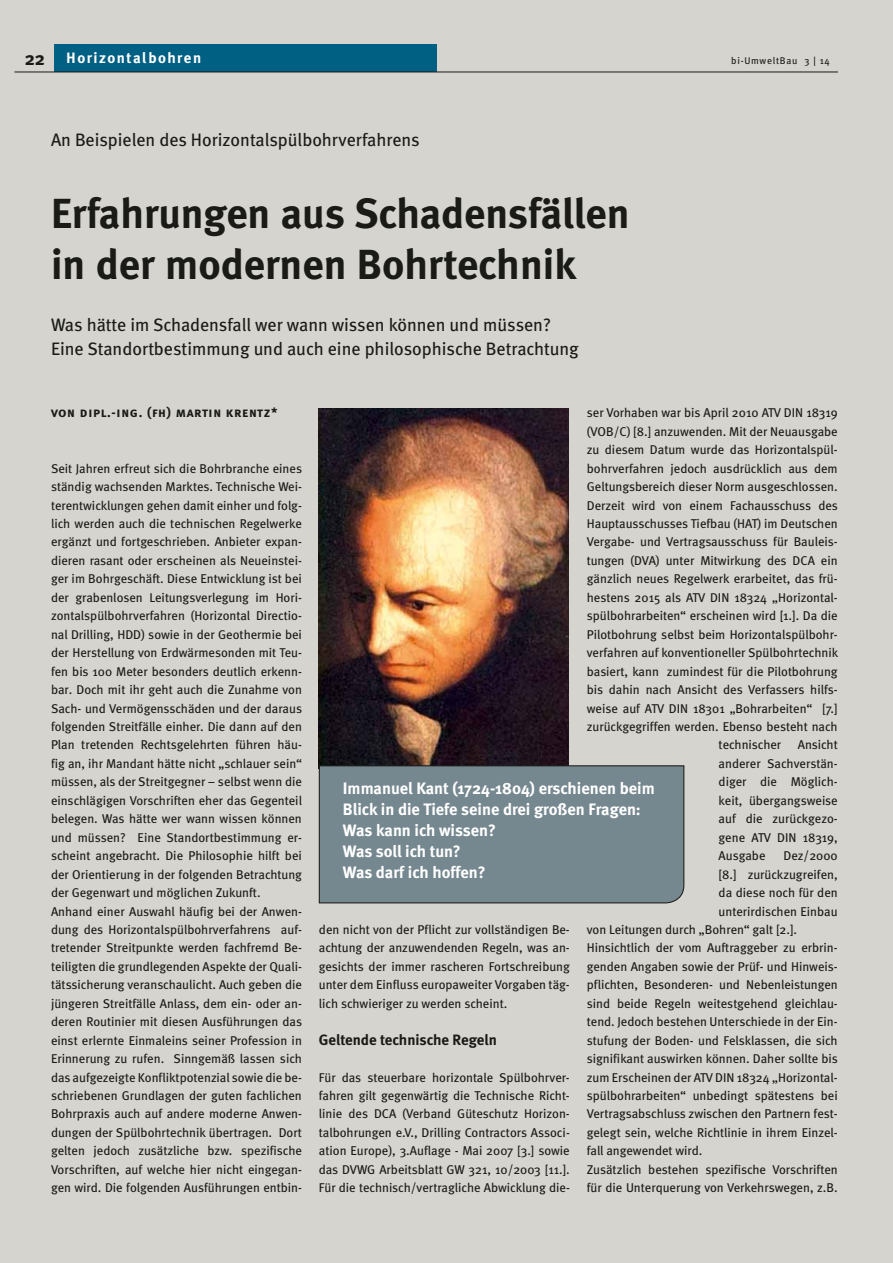
<style>
.page{position:relative;width:893px;height:1263px;background:#d5d4cf}
.page>*{position:absolute;margin:0;border:0;box-sizing:border-box;transform-origin:0 0}
.t1{font:700 42px/51px "Meta";color:#1a1a17}
.t2{font:18px/24px "Meta";color:#1a1a17}
.t3{font:700 16.5px/21px "Meta";color:#fff}
.t4{font:700 15px "Meta";color:#1a1a17}
.t5{font:700 15px "Meta Plus";letter-spacing:.1em;color:#fff}
.t6{font:13.5px "Meta Bold Caps";letter-spacing:.05em;color:#1a1a17}
.t7{font:12.75px/18.5px "Meta";color:#1a1a17;text-align:justify}
.t8{font:9.75px "Meta";letter-spacing:.075em;color:#1a1a17}
.s1{font-size:18.75px;color:#1a1a17}
</style>
<div class="page">
<div style="left:54px;top:44px;width:383px;height:28px;background:#006084"></div>
<hr style="left:14px;top:72px;width:824px;height:1px;background:#1a1a17">
<img style="left:319px;top:408px;width:250px;height:357px">
<div style="left:318px;top:765px;width:367px;height:139px;background:#75878f"></div>
<p class="t5" style="left:25px;top:52px;width:178px"><span class="s1">22</span> Horizontalbohren</p>
<p class="t8" style="left:731px;top:57px;width:100px">bi-UmweltBau 3 | 14</p>
<h2 class="t2" style="left:51px;top:129px;width:370px">An Beispielen des Horizontalspülbohrverfahrens</h2>
<h1 class="t1" style="left:51px;top:191px;width:580px">Erfahrungen aus Schadensfällen in der modernen Bohrtechnik</h1>
<h2 class="t2" style="left:51px;top:314px;width:529px">Was hätte im Schadensfall wer wann wissen können und müssen?<br>Eine Standortbestimmung und auch eine philosophische Betrachtung</h2>
<p class="t6" style="left:51px;top:405px;width:228px">von dipl.-ing. (fh) martin krentz*</p>
<p class="t7" style="left:51px;top:460px;width:253px;text-align:left">Seit Jahren erfreut sich die Bohrbranche eines ständig wachsenden Marktes. Technische Wei&shy;terentwicklungen gehen damit einher und folg&shy;lich werden auch die technischen Regelwerke ergänzt und fortgeschrieben. Anbieter expan&shy;dieren rasant oder erscheinen als Neueinstei&shy;ger im Bohrgeschäft. Diese Entwicklung ist bei der grabenlosen Leitungsverlegung im Hori&shy;zontalspülbohrverfahren (Horizontal Directio&shy;nal Drilling, HDD) sowie in der Geothermie bei der Herstellung von Erdwärmesonden mit Teu&shy;fen bis 100 Meter besonders deutlich erkenn&shy;bar. Doch mit ihr geht auch die Zunahme von Sach- und Vermögensschäden und der daraus folgenden Streitfälle einher. Die dann auf den Plan tretenden Rechtsgelehrten führen häu&shy;fig an, ihr Mandant hätte nicht „schlauer sein“ müssen, als der Streitgegner – selbst wenn die einschlägigen Vorschriften eher das Gegenteil belegen. Was hätte wer wann wissen können und müssen? Eine Standortbestimmung er&shy;scheint angebracht. Die Philosophie hilft bei der Orientierung in der folgenden Betrachtung der Gegenwart und möglichen Zukunft.<br>Anhand einer Auswahl häufig bei der Anwen&shy;dung des Horizontalspülbohrverfahrens auf&shy;tretender Streitpunkte werden fachfremd Be&shy;teiligten die grundlegenden Aspekte der Quali&shy;tätssicherung veranschaulicht. Auch geben die jüngeren Streitfälle Anlass, dem ein- oder an&shy;deren Routinier mit diesen Ausführungen das einst erlernte Einmaleins seiner Profession in Erinnerung zu rufen. Sinngemäß lassen sich das aufgezeigte Konfliktpotenzial sowie die be&shy;schriebenen Grundlagen der guten fachlichen Bohrpraxis auch auf andere moderne Anwen&shy;dungen der Spülbohrtechnik übertragen. Dort gelten jedoch zusätzliche bzw. spezifische Vorschriften, auf welche hier nicht eingegan&shy;gen wird. Die folgenden Ausführungen entbin-</p>
<p class="t7" style="left:587px;top:405px;width:253px">ser Vorhaben war bis April 2010 ATV DIN 18319 (VOB/C) [8.] anzuwenden. Mit der Neuausgabe zu diesem Datum wurde das Horizontalspül&shy;bohrverfahren jedoch ausdrücklich aus dem Geltungsbereich dieser Norm ausgeschlossen.<br>Derzeit wird von einem Fachausschuss des Hauptausschusses Tiefbau (HAT) im Deutschen Vergabe- und Vertragsausschuss für Bauleis&shy;tungen (DVA) unter Mitwirkung des DCA ein gänzlich neues Regelwerk erarbeitet, das frü&shy;hestens 2015 als ATV DIN 18324 „Horizontal&shy;spülbohrarbeiten“ erscheinen wird [1.]. Da die Pilotbohrung selbst beim Horizontalspülbohr&shy;verfahren auf konventioneller Spülbohrtechnik basiert, kann zumind est für die Pilotbohrung bis dahin nach Ansicht des Verfassers hilfs&shy;weise auf ATV DIN 18301 „Bohrarbeiten“ [7.] zurückgegriffen werden. Ebenso besteht nach</p>
<p class="t7" style="left:719px;top:737px;width:121px;text-indent:79px">Ansicht anderer Sachverstän&shy;diger die Möglich&shy;keit, übergangsweise auf die zurückgezo&shy;gene ATV DIN 18319, Ausgabe</p>
<p class="t7" style="left:719px;top:737px;width:64px">technischer</p>
<p class="t3" style="left:343px;top:779px;width:313px">Immanuel Kant (1724-1804) erschienen beim<br>Blick in die Tiefe seine drei großen Fragen:<br>Was kann ich wissen?<br>Was soll ich tun?<br>Was darf ich hoffen?</p>
<p class="t7" style="left:783px;top:847px;width:56px">Dez/2000</p>
<p class="t7" style="left:719px;top:866px;width:121px">[8.] zurückzugreifen,</p>
<p class="t7" style="left:719px;top:884px;width:121px">da diese noch für den</p>
<p class="t7" style="left:719px;top:903px;width:121px">unterirdischen Einbau</p>
<p class="t7" style="left:587px;top:921px;width:212px">von Leitungen durch „Bohren“ galt [2.].</p>
<p class="t7" style="left:587px;top:940px;width:252px">Hinsichtlich der vom Auftraggeber zu erbrin-</p>
<p class="t7" style="left:587px;top:958px;width:252px">genden Angaben sowie der Prüf- und Hinweis-</p>
<p class="t7" style="left:587px;top:976px;width:252px">pflichten, Besonderen- und Nebenleistungen</p>
<p class="t7" style="left:587px;top:995px;width:252px">sind beide Regeln weitestgehend gleichlau-</p>
<p class="t7" style="left:587px;top:1013px;width:252px">tend. Jedoch bestehen Unterschiede in der Ein-</p>
<p class="t7" style="left:587px;top:1032px;width:252px">stufung der Boden- und Felsklassen, die sich</p>
<p class="t7" style="left:587px;top:1050px;width:253px">signifikant auswirken können. Daher sollte bis</p>
<p class="t7" style="left:587px;top:1069px;width:252px">zum Erscheinen der ATV DIN 18324 „Horizontal-</p>
<p class="t7" style="left:587px;top:1087px;width:252px">spülbohrarbeiten“ unbedingt spätestens bei</p>
<p class="t7" style="left:587px;top:1106px;width:252px">Vertragsabschluss zwischen den Partnern fest-</p>
<p class="t7" style="left:587px;top:1124px;width:252px">gelegt sein, welche Richtlinie in ihrem Einzel-</p>
<p class="t7" style="left:587px;top:1143px;width:117px">fall angewendet wird.</p>
<p class="t7" style="left:587px;top:1161px;width:252px">Zusätzlich bestehen spezifische Vorschriften</p>
<p class="t7" style="left:587px;top:1179px;width:252px">für die Unterquerung von Verkehrswegen, z.B.</p>
<p class="t7" style="left:319px;top:921px;width:252px">den nicht von der Pflicht zur vollständigen Be&shy;achtung der anzuwendenden Regeln, was an&shy;gesichts der immer rascheren Fortschreibung unter dem Einfluss europaweiter Vorgaben täg&shy;lich schwieriger zu werden scheint.</p>
<p class="t4" style="left:319px;top:1033px;width:179px">Geltende technische Regeln</p>
<p class="t7" style="left:319px;top:1069px;width:252px">Für das steuerbare horizontale Spülbohrver&shy;fahren gilt gegenwärtig die Technische Richt&shy;linie des DCA (Verband Güteschutz Horizon&shy;talbohrungen e.V., Drilling Contractors Associ&shy;ation Europe), 3.Auflage - Mai 2007 [3.] sowie das DVWG Arbeitsblatt GW 321, 10/2003 [11.].<br>Für die technisch/vertragliche Abwicklung die-</p>
</div>
